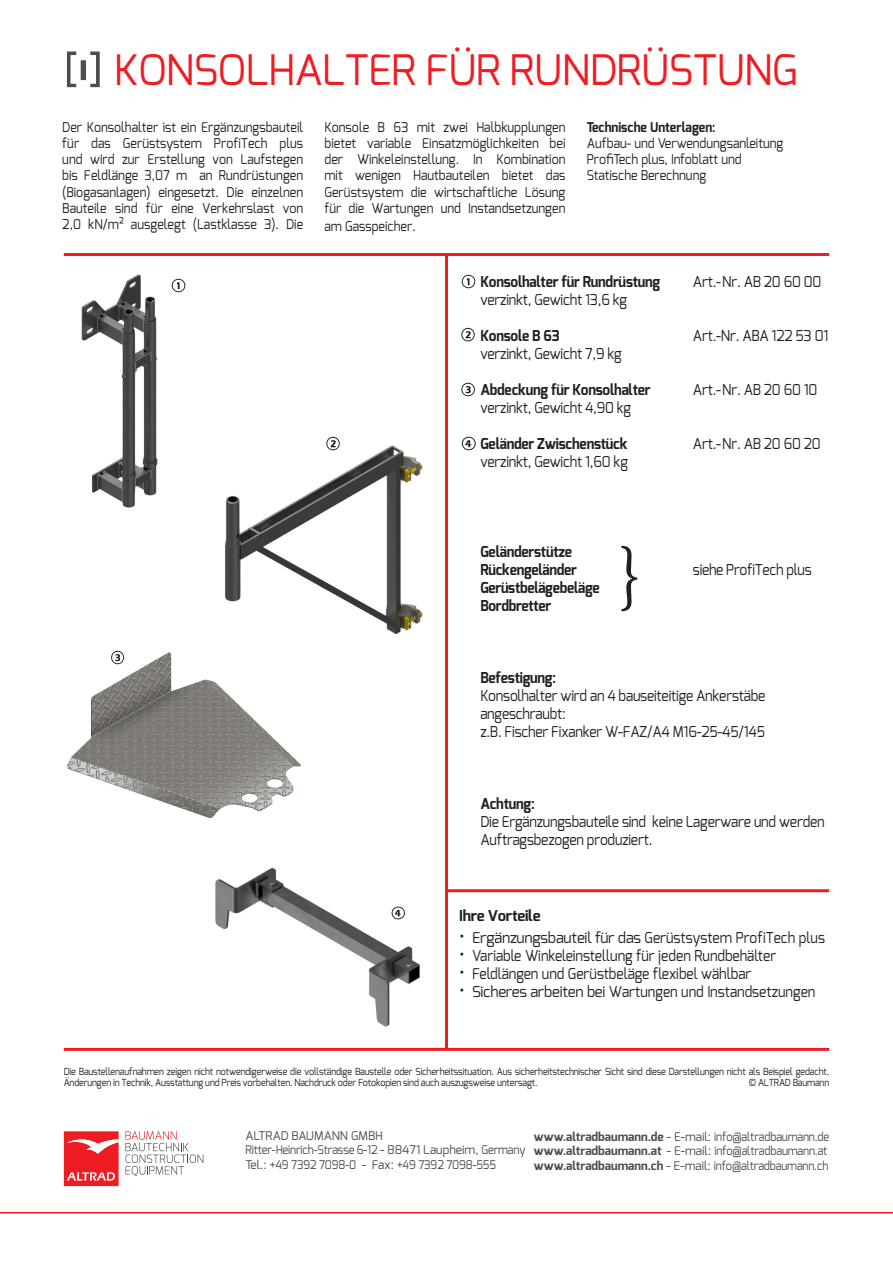
<style>
.page{position:relative;width:893px;height:1263px;background:#fff}
.page>*{position:absolute;margin:0;border:0;box-sizing:border-box;transform-origin:0 0}
.t1{font:74.55px "Minion Pro";color:#231f20;scale:.93 1}
.t2{font:42px "Exo";letter-spacing:-.015em;color:#ee1d23}
.t3{font:15px/18px "Exo";letter-spacing:-.015em;color:#231f20;scale:.92 1}
.t4{font:700 15px/18px "Exo";letter-spacing:-.015em;color:#231f20;scale:.92 1}
.t5{font:15px "Exo";letter-spacing:-.015em;color:#231f20}
.t6{font:700 15px "Exo";letter-spacing:-.015em;color:#231f20}
.t7{font:13.5px/16.2px "Exo";color:#231f20;text-align:justify;scale:.92 1}
.t8{font:700 13.5px "Exo";color:#231f20;scale:.92 1}
.t9{font:12px/14.4px "Exo";letter-spacing:-.015em;color:#4b4c4d}
.t10{font:9.75px/11.7px "Exo";letter-spacing:-.015em;color:#231f20;scale:.92 1}
.s1{font-size:18px}
.s2{font-weight:700}
</style>
<div class="page">
<hr style="left:0;top:1212px;width:893px;height:1px;background:#ee1d23">
<svg style="left:64px;top:1131px;width:55px;height:55px;background:#f04146"></svg>
<svg style="left:125px;top:1131px;width:78px;height:45px"></svg>
<hr style="left:64px;top:253px;width:765px;height:3px;background:#ee1d23">
<hr style="left:445px;top:254px;width:3px;height:795px;background:#ee1d23">
<hr style="left:446px;top:889px;width:383px;height:3px;background:#ee1d23">
<hr style="left:64px;top:1048px;width:765px;height:3px;background:#ee1d23">
<img style="left:67px;top:51px;width:33px;height:37px">
<img style="left:461px;top:274px;width:15px;height:15px">
<img style="left:461px;top:327px;width:14px;height:15px">
<img style="left:461px;top:382px;width:14px;height:15px">
<img style="left:461px;top:436px;width:15px;height:15px">
<img style="left:81px;top:274px;width:77px;height:234px">
<img style="left:225px;top:445px;width:198px;height:190px">
<img style="left:66px;top:652px;width:235px;height:167px">
<img style="left:215px;top:867px;width:205px;height:160px">
<img style="left:171px;top:278px;width:15px;height:15px">
<img style="left:324px;top:436px;width:17px;height:15px">
<img style="left:109px;top:650px;width:16px;height:15px">
<img style="left:390px;top:905px;width:16px;height:15px">
<h2 class="t2" style="left:114px;top:43px;width:685px">KONSOLHALTER FÜR RUNDRÜSTUNG</h2>
<p class="t7" style="left:62px;top:119px;width:263px">Der Konsolhalter ist ein Ergänzungsbauteil für das Gerüstsystem ProfiTech plus und wird zur Erstellung von Laufstegen bis Feldlänge 3,07 m an Rundrüstungen (Biogasanlagen) eingesetzt. Die einzelnen Bauteile sind für eine Verkehrslast von 2,0 kN/m² ausgelegt (Lastklasse 3). Die</p>
<p class="t7" style="left:324px;top:119px;width:263px">Konsole B 63 mit zwei Halbkupplungen bietet variable Einsatzmöglichkeiten bei der Winkeleinstellung. In Kombination mit wenigen Hautbauteilen bietet das Gerüstsystem die wirtschaftliche Lösung für die Wartungen und Instandsetzungen</p>
<p class="t8" style="left:587px;top:118px;width:142px">Technische Unterlagen:</p>
<p class="t7" style="left:587px;top:135px;width:215px;text-align:left">Aufbau- und Verwendungsanleitung<br>ProfiTech plus, Infoblatt und<br>Statische Berechnung</p>
<p class="t7" style="left:324px;top:218px;width:101px">am Gasspeicher.</p>
<p class="t4" style="left:480px;top:273px;width:197px">Konsolhalter für Rundrüstung</p>
<p class="t3" style="left:693px;top:273px;width:141px">Art.-Nr. AB 20 60 00</p>
<p class="t3" style="left:480px;top:291px;width:161px">verzinkt, Gewicht 13,6 kg</p>
<p class="t4" style="left:480px;top:327px;width:88px">Konsole B 63</p>
<p class="t3" style="left:693px;top:327px;width:149px">Art.-Nr. ABA 122 53 01</p>
<p class="t3" style="left:480px;top:345px;width:155px">verzinkt, Gewicht 7,9 kg</p>
<p class="t4" style="left:480px;top:381px;width:187px">Abdeckung für Konsolhalter</p>
<p class="t3" style="left:693px;top:381px;width:137px">Art.-Nr. AB 20 60 10</p>
<p class="t3" style="left:480px;top:399px;width:166px">verzinkt, Gewicht 4,90 kg</p>
<p class="t4" style="left:480px;top:435px;width:162px">Geländer Zwischenstück</p>
<p class="t3" style="left:693px;top:435px;width:140px">Art.-Nr. AB 20 60 20</p>
<p class="t3" style="left:480px;top:453px;width:162px">verzinkt, Gewicht 1,60 kg</p>
<p class="t4" style="left:480px;top:543px;width:106px">Geländerstütze<br>Rückengeländer</p>
<p class="t4" style="left:480px;top:579px;width:131px">Gerüstbelägebeläge<br>Bordbretter</p>
<h1 class="t1" style="left:618px;top:529px;width:27px">}</h1>
<p class="t3" style="left:693px;top:561px;width:131px">siehe ProfiTech plus</p>
<p class="t4" style="left:480px;top:669px;width:84px">Befestigung:</p>
<p class="t3" style="left:480px;top:687px;width:311px">Konsolhalter wird an 4 bauseiteitige Ankerstäbe angeschraubt:<br>z.B. Fischer Fixanker W-FAZ/A4 M16-25-45/145</p>
<p class="t4" style="left:480px;top:795px;width:61px">Achtung:</p>
<p class="t3" style="left:480px;top:813px;width:376px">Die Ergänzungsbauteile sind keine Lagerware und werden<br>Auftragsbezogen produziert.</p>
<p class="t6" style="left:459px;top:905px;width:83px">Ihre Vorteile</p>
<p class="t5" style="left:459px;top:928px;width:367px"><span class="s1">•</span> Ergänzungsbauteil für das Gerüstsystem ProfiTech plus</p>
<p class="t3" style="left:459px;top:946px;width:346px"><span class="s1">•</span> Variable Winkeleinstellung für jeden Rundbehälter</p>
<p class="t3" style="left:459px;top:964px;width:319px"><span class="s1">•</span> Feldlängen und Gerüstbeläge flexibel wählbar</p>
<p class="t5" style="left:459px;top:982px;width:358px"><span class="s1">•</span> Sicheres arbeiten bei Wartungen und Instandsetzungen</p>
<p class="t10" style="left:64px;top:1065px;width:833px">Die Baustellenaufnahmen zeigen nicht notwendigerweise die vollständige Baustelle oder Sicherheitssituation. Aus sicherheitstechnischer Sicht sind diese Darstellungen nicht als Beispiel gedacht.<br>Änderungen in Technik, Ausstattung und Preis vorbehalten. Nachdruck oder Fotokopien sind auch auszugsweise untersagt.</p>
<p class="t10" style="left:749px;top:1077px;width:89px">© ALTRAD Baumann</p>
<p class="t9" style="left:245px;top:1128px;width:282px">ALTRAD BAUMANN GMBH<br>Ritter-Heinrich-Strasse 6-12 - 88471 Laupheim, Germany<br>Tel.: +49 7392 7098-0 - Fax: +49 7392 7098-555</p>
<p class="t9" style="left:534px;top:1129px;width:297px"><span class="s2">www.altradbaumann.de</span> - E-mail: info@altradbaumann.de <span class="s2">www.altradbaumann.at</span> - E-mail: info@altradbaumann.at <span class="s2">www.altradbaumann.ch</span> - E-mail: info@altradbaumann.ch</p>
</div>
